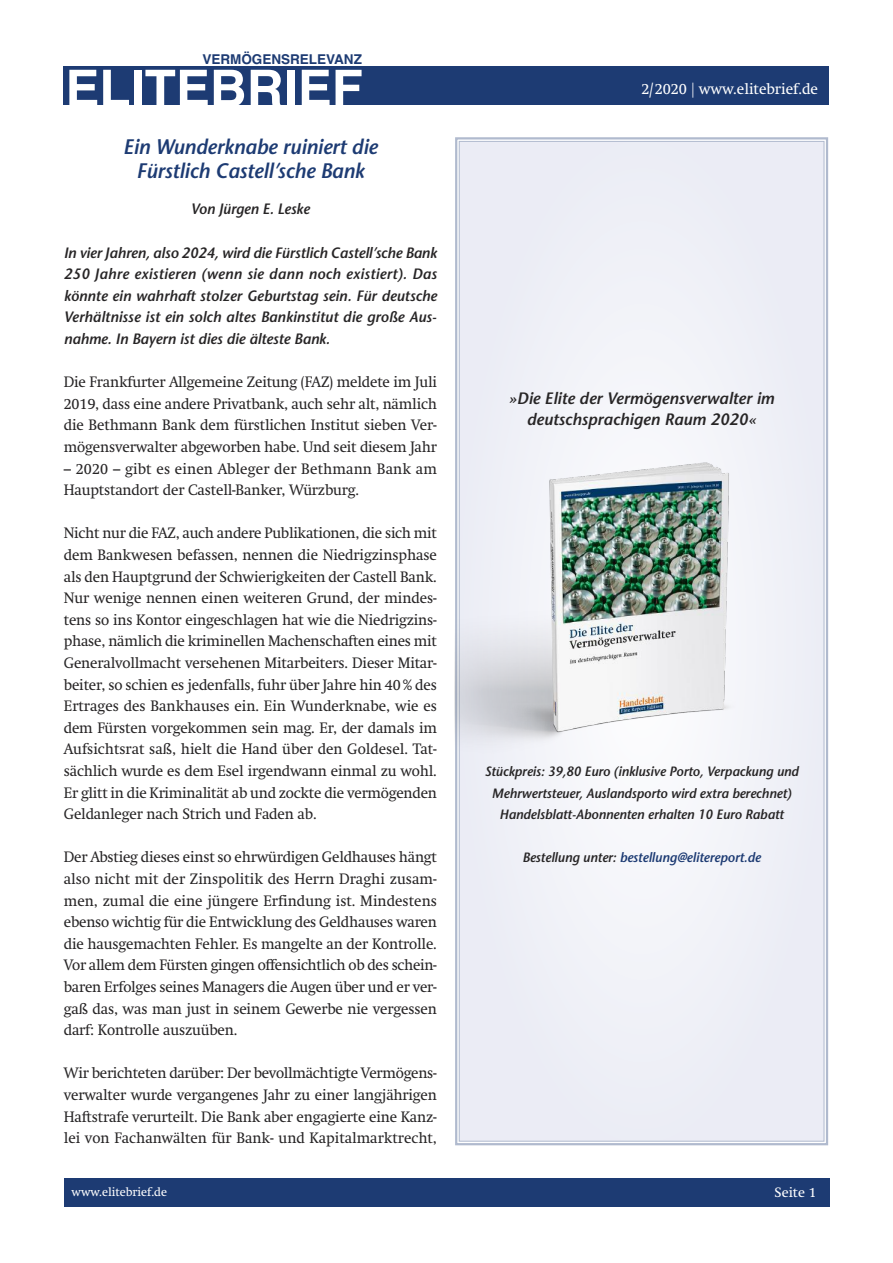
<style>
.page{position:relative;width:893px;height:1263px;background:#fff}
.page>*{position:absolute;margin:0;border:0;box-sizing:border-box;transform-origin:0 0}
.t1{font:700 51px "Helvetica";color:#fff}
.t2{font:italic 600 21px/24px "Stone Sans";letter-spacing:-.01em;color:#1d3b73;text-align:center}
.t3{font:italic 600 16.5px/21px "Stone Sans";letter-spacing:-.005em;color:#272526;text-align:center}
.t4{font:15px/21.6px "Swift";letter-spacing:-.01em;color:#272526;text-align:justify}
.t5{font:italic 600 15px/21.6px "Stone Sans";letter-spacing:-.01em;color:#272526;text-align:justify}
.t6{font:15px "Swift";color:#fff}
.t7{font:italic 600 15px "Stone Sans";letter-spacing:-.01em;color:#272526;scale:.96 1}
.t8{font:italic 600 13.5px/21.6px "Stone Sans";letter-spacing:-.01em;color:#272526;text-align:center}
.t9{font:italic 600 13.5px "Stone Sans";letter-spacing:-.01em;color:#1d3b73}
.t10{font:700 13.5px "Helvetica";color:#1d3b73}
.t11{font:13.5px "Swift";color:#fff}
.t12{font:12px "Swift";color:#fff}
.s1{color:#272526}
</style>
<div class="page">
<div style="left:64px;top:1178px;width:765px;height:29px;background:#1d3b73"></div>
<div style="left:64px;top:66px;width:765px;height:38px;background:#1d3b73"></div>
<div style="left:460px;top:142px;width:364px;height:999px;background:#edeef6"></div>
<img style="left:455px;top:437px;width:373px;height:370px">
<p class="t10" style="left:202px;top:51px;width:161px">VERMÖGENSRELEVANZ</p>
<h1 class="t1" style="left:65px;top:59px;width:299px">ELITEBRIEF</h1>
<h2 class="t2" style="left:123px;top:137px;width:256px">Ein Wunderknabe ruiniert die<br>Fürstlich Castell’sche Bank</h2>
<p class="t7" style="left:191px;top:203px;width:125px">Von Jürgen E. Leske</p>
<p class="t5" style="left:64px;top:243px;width:375px">In vier Jahren, also 2024, wird die Fürstlich Castell’sche Bank 250 Jahre existieren (wenn sie dann noch existiert). Das könnte ein wahrhaft stolzer Geburtstag sein. Für deutsche Verhältnisse ist ein solch altes Bankinstitut die große Aus&shy;nahme. In Bayern ist dies die älteste Bank.</p>
<p class="t4" style="left:64px;top:372px;width:375px">Die Frankfurter Allgemeine Zeitung (FAZ) meldete im Juli 2019, dass eine andere Privatbank, auch sehr alt, nämlich die Bethmann Bank dem fürstlichen Institut sieben Ver&shy;mögensverwalter abgeworben habe. Und seit diesem Jahr</p>
<p class="t4" style="left:64px;top:459px;width:375px">– 2020 – gibt es einen Ableger der Bethmann Bank am<br>Hauptstandort der Castell-Banker, Würzburg.</p>
<p class="t4" style="left:64px;top:524px;width:375px">Nicht nur die FAZ, auch andere Publikationen, die sich mit dem Bankwesen befassen, nennen die Niedrigzinsphase als den Hauptgrund der Schwierigkeiten der Castell Bank.<br>Nur wenige nennen einen weiteren Grund, der mindes&shy;tens so ins Kontor eingeschlagen hat wie die Niedrigzins&shy;phase, nämlich die kriminellen Machenschaften eines mit Generalvollmacht versehenen Mitarbeiters. Dieser Mitar&shy;beiter, so schien es jedenfalls, fuhr über Jahre hin 40% des Ertrages des Bankhauses ein. Ein Wunderknabe, wie es dem Fürsten vorgekommen sein mag. Er, der damals im Aufsichtsrat saß, hielt die Hand über den Goldesel. Tat&shy;sächlich wurde es dem Esel irgendwann einmal zu wohl.<br>Er glitt in die Kriminalität ab und zockte die vermögenden Geldanleger nach Strich und Faden ab.</p>
<p class="t4" style="left:64px;top:848px;width:375px">Der Abstieg dieses einst so ehrwürdigen Geldhauses hängt also nicht mit der Zinspolitik des Herrn Draghi zusam&shy;men, zumal die eine jüngere Erfindung ist. Mindestens ebenso wichtig für die Entwicklung des Geldhauses waren die hausgemachten Fehler. Es mangelte an der Kontrolle.<br>Vor allem dem Fürsten gingen offensichtlich ob des schein&shy;baren Erfolges seines Managers die Augen über und er ver&shy;gaß das, was man just in seinem Gewerbe nie vergessen darf: Kontrolle auszuüben.</p>
<p class="t4" style="left:64px;top:1064px;width:375px">Wir berichteten darüber: Der bevollmächtigte Vermögens&shy;verwalter wurde vergangenes Jahr zu einer langjährigen Haftstrafe verurteilt. Die Bank aber engagierte eine Kanz&shy;lei von Fachanwälten für Bank- und Kapitalmarktrecht,</p>
<p class="t12" style="left:72px;top:1187px;width:97px">www.elitebrief.de</p>
<p class="t6" style="left:641px;top:83px;width:178px">2/2020 | www.elitebrief.de</p>
<p class="t3" style="left:509px;top:390px;width:267px">»Die Elite der Vermögensverwalter im deutschsprachigen Raum 2020«</p>
<p class="t8" style="left:485px;top:762px;width:316px">Stückpreis: 39,80 Euro (inklusive Porto, Verpackung und<br>Mehrwertsteuer, Auslandsporto wird extra berechnet)<br>Handelsblatt-Abonnenten erhalten 10 Euro Rabatt</p>
<p class="t9" style="left:523px;top:852px;width:240px"><span class="s1">Bestellung unter:</span> bestellung@elitereport.de</p>
<p class="t11" style="left:775px;top:1187px;width:43px">Seite 1</p>
</div>
